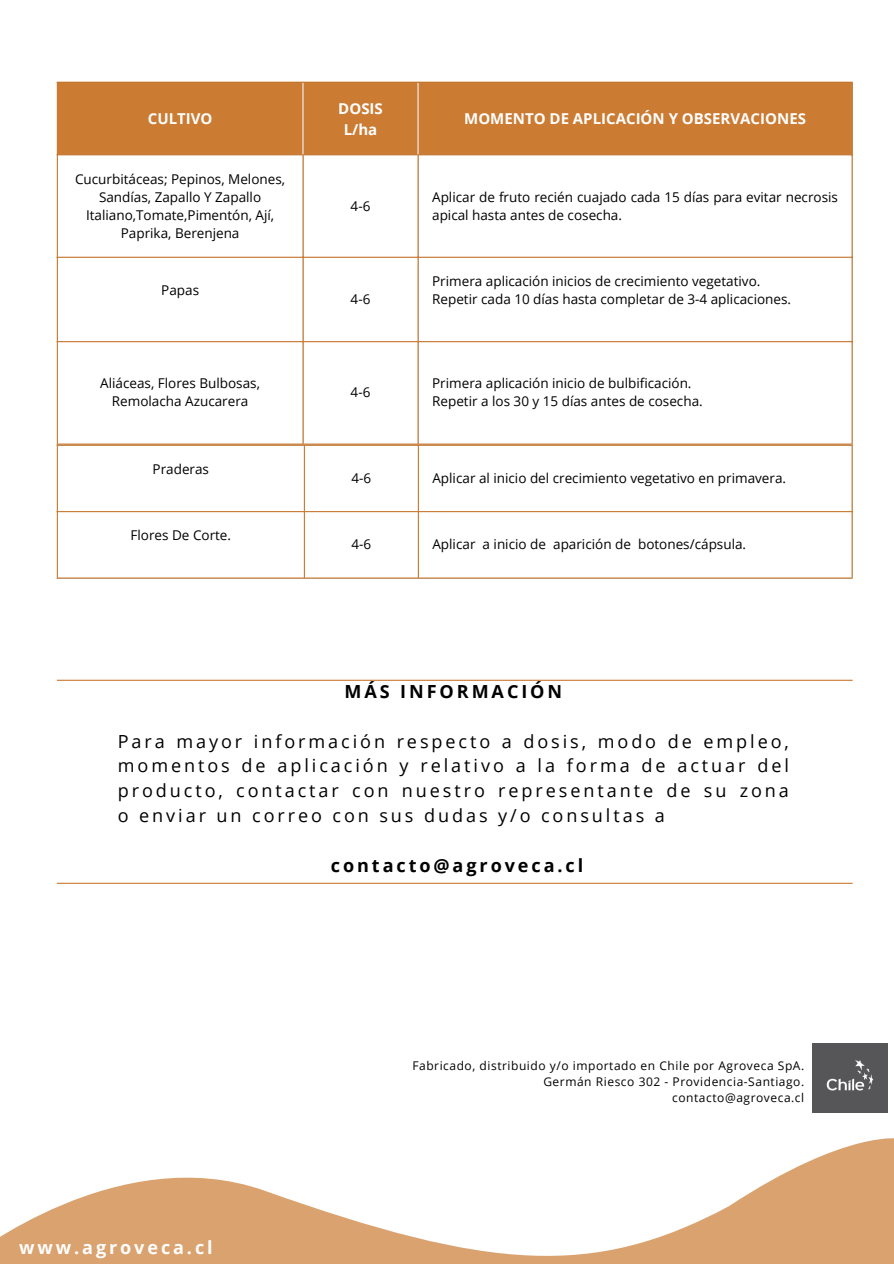
<style>
.page{position:relative;width:894px;height:1264px;background:#fff}
.page>*{position:absolute;margin:0;border:0;box-sizing:border-box;transform-origin:0 0}
.t1{font:18px/24.8px "Open Sans";letter-spacing:.16em;color:#000;text-align:justify}
.t2{font:700 18px "Open Sans";letter-spacing:.16em;color:#000}
.t3{font:700 18px "Open Sans";letter-spacing:.16em;color:#fff}
.t4{font:700 15px "Open Sans";color:#fff}
.t5{font:13.5px/18px "Open Sans";color:#000;text-align:center}
.t6{font:12px "Open Sans";letter-spacing:.045em;color:#000}
</style>
<div class="page">
<svg style="left:0;top:1138px;width:893px;height:125px"></svg>
<div style="left:58px;top:83px;width:793px;height:71px;background:#cb7b32"></div>
<svg style="left:58px;top:155px;width:793px;height:288px"></svg>
<hr style="left:57px;top:83px;width:1px;height:360px;background:#cb7b32">
<hr style="left:302px;top:155px;width:1px;height:288px;background:#cb7b32">
<hr style="left:417px;top:155px;width:1px;height:288px;background:#cb7b32">
<hr style="left:851px;top:83px;width:1px;height:360px;background:#cb7b32">
<hr style="left:57px;top:82px;width:795px;height:1px;background:#cb7b32">
<hr style="left:57px;top:154px;width:795px;height:1px;background:#cb7b32">
<hr style="left:57px;top:257px;width:795px;height:1px;background:#cb7b32">
<hr style="left:57px;top:341px;width:795px;height:1px;background:#cb7b32">
<hr style="left:57px;top:443px;width:795px;height:1px;background:#cb7b32">
<hr style="left:302px;top:83px;width:1px;height:71px;background:#fff">
<hr style="left:417px;top:83px;width:1px;height:71px;background:#fff">
<svg style="left:58px;top:446px;width:793px;height:131px"></svg>
<hr style="left:57px;top:446px;width:1px;height:131px;background:#cb7b32">
<hr style="left:304px;top:446px;width:1px;height:131px;background:#cb7b32">
<hr style="left:417px;top:446px;width:2px;height:131px;background:#cb7b32">
<hr style="left:851px;top:446px;width:1px;height:131px;background:#cb7b32">
<hr style="left:57px;top:444px;width:795px;height:2px;background:#cb7b32">
<hr style="left:57px;top:511px;width:795px;height:1px;background:#cb7b32">
<hr style="left:57px;top:577px;width:795px;height:1px;background:#cb7b32">
<hr style="left:57px;top:679px;width:795px;height:2px;background:#cb7b32">
<hr style="left:57px;top:882px;width:795px;height:1px;background:#cb7b32">
<img style="left:812px;top:1043px;width:74px;height:69px">
<p class="t4" style="left:148px;top:108px;width:66px">CULTIVO</p>
<p class="t5" style="left:75px;top:169px;width:211px">Cucurbitáceas; Pepinos, Melones,<br>Sandías, Zapallo Y Zapallo<br>Italiano,Tomate,Pimentón, Ají,<br>Paprika, Berenjena</p>
<p class="t5" style="left:161px;top:281px;width:39px">Papas</p>
<p class="t4" style="left:338px;top:98px;width:46px">DOSIS</p>
<p class="t4" style="left:343px;top:118px;width:35px">L/ha</p>
<p class="t4" style="left:464px;top:108px;width:343px">MOMENTO DE APLICACIÓN Y OBSERVACIONES</p>
<p class="t5" style="left:350px;top:196px;width:21px">4-6</p>
<p class="t5" style="left:432px;top:187px;width:407px;text-align:left">Aplicar de fruto recién cuajado cada 15 días para evitar necrosis apical hasta antes de cosecha.</p>
<p class="t5" style="left:350px;top:290px;width:21px">4-6</p>
<p class="t5" style="left:432px;top:272px;width:330px">Primera aplicación inicios de crecimiento vegetativo.</p>
<p class="t5" style="left:432px;top:290px;width:360px">Repetir cada 10 días hasta completar de 3-4 aplicaciones.</p>
<p class="t5" style="left:100px;top:374px;width:161px">Aliáceas, Flores Bulbosas,<br>Remolacha Azucarera</p>
<p class="t5" style="left:350px;top:383px;width:21px">4-6</p>
<p class="t5" style="left:432px;top:374px;width:261px">Primera aplicación inicio de bulbificación.</p>
<p class="t5" style="left:432px;top:392px;width:272px">Repetir a los 30 y 15 días antes de cosecha.</p>
<p class="t5" style="left:152px;top:459px;width:58px">Praderas</p>
<p class="t5" style="left:130px;top:526px;width:102px">Flores De Corte.</p>
<p class="t5" style="left:351px;top:468px;width:21px">4-6</p>
<p class="t5" style="left:432px;top:468px;width:355px">Aplicar al inicio del crecimiento vegetativo en primavera.</p>
<p class="t5" style="left:351px;top:535px;width:21px">4-6</p>
<h1 class="t5" style="left:432px;top:535px;width:315px">Aplicar a inicio de aparición de botones/cápsula.</h1>
<h3 class="t2" style="left:344px;top:679px;width:219px">MÁS INFORMACIÓN</h3>
<h2 class="t1" style="left:118px;top:728px;width:672px">Para mayor información respecto a dosis, modo de empleo, momentos de aplicación y relativo a la forma de actuar del producto, contactar con nuestro representante de su zona o enviar un correo con sus dudas y/o consultas a</h2>
<p class="t2" style="left:331px;top:852px;width:254px">contacto@agroveca.cl</p>
<p class="t3" style="left:19px;top:1234px;width:195px">www.agroveca.cl</p>
<p class="t6" style="left:412px;top:1057px;width:393px">Fabricado, distribuido y/o importado en Chile por Agroveca SpA.</p>
<p class="t6" style="left:543px;top:1073px;width:262px">Germán Riesco 302 - Providencia-Santiago.</p>
<h2 class="t6" style="left:672px;top:1089px;width:133px">contacto@agroveca.cl</h2>
</div>
